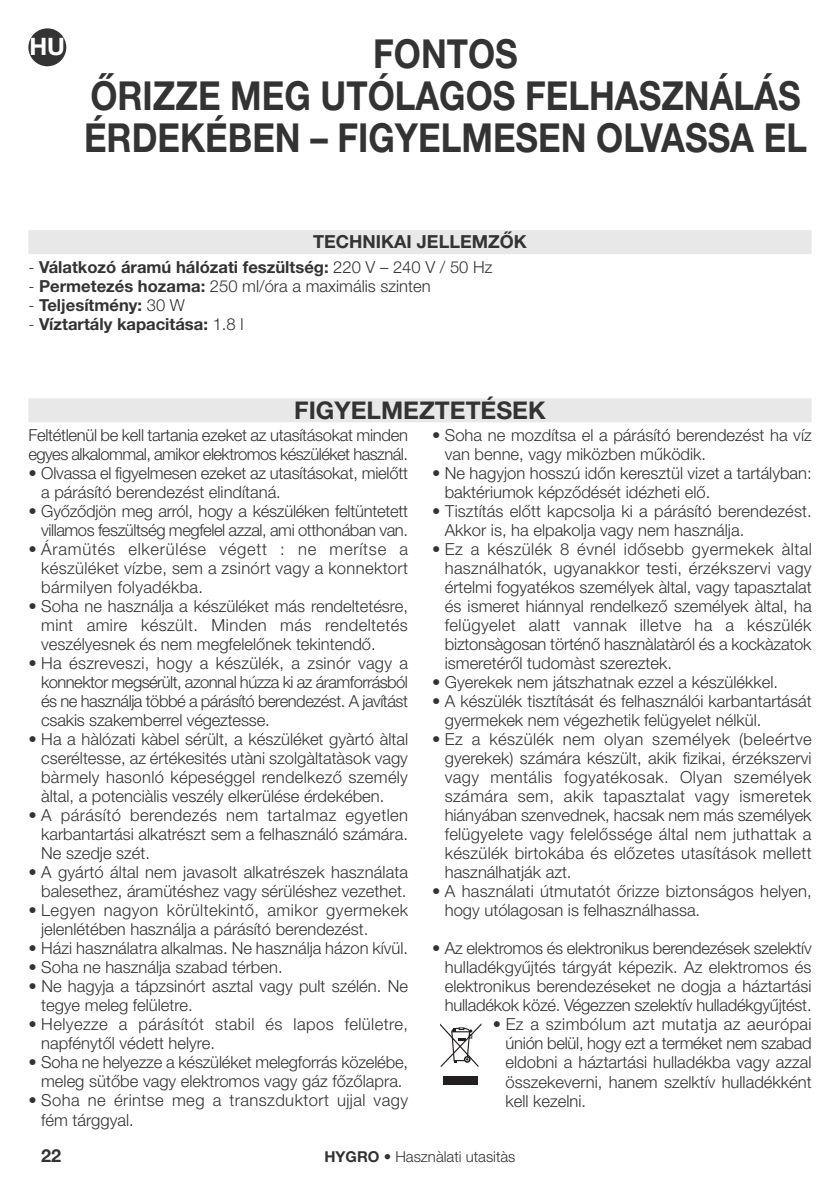
<style>
.page{position:relative;width:840px;height:1190px;background:#fff}
.page>*{position:absolute;margin:0;border:0;box-sizing:border-box;transform-origin:0 0}
.t1{font:700 40px/42px "Helvetica Neue LT Pro";color:#343334;text-align:center;scale:.87 1}
.t2{font:700 24.4px "Helvetica Neue LT Pro";color:#343334}
.t3{font:700 24px "Helvetica Neue LT Pro";color:#fff}
.t4{font:700 18px "Helvetica Neue LT Pro";color:#343334}
.t5{font:300 16.6px/19px "Helvetica Neue LT Pro";color:#343334;text-align:justify}
.t6{font:300 16.6px/19px "Helvetica Neue LT Pro";letter-spacing:.025em;color:#343334}
.t7{font:300 16.6px/19px "Helvetica Neue LT Pro";letter-spacing:-.02em;color:#343334}
.t8{font:300 16.6px/19px "Helvetica Neue LT Pro";letter-spacing:-.025em;color:#343334;text-align:right}
.t9{font:700 16.6px "Helvetica Neue LT Pro";color:#343334}
.t10{font:300 15px "Helvetica Neue LT Pro";color:#343334}
.s1{font-weight:300}
.s2{font-weight:700}
</style>
<div class="page">
<div style="left:28px;top:230px;width:783px;height:24px;background:#e8e8e9"></div>
<div style="left:28px;top:398px;width:783px;height:24px;background:#e8e8e9"></div>
<div style="left:443px;top:1075px;width:34px;height:9px;background:#231f20"></div>
<svg style="left:440px;top:1023px;width:41px;height:43px"></svg>
<div style="left:28px;top:28px;width:38px;height:38px;background:#343334;border-radius:50%"></div>
<h3 class="t3" style="left:29px;top:38px;width:37px">HU</h3>
<h1 class="t1" style="left:84px;top:38px;width:832px">FONTOS<br>ŐRIZZE MEG UTÓLAGOS FELHASZNÁLÁS<br>ÉRDEKÉBEN – FIGYELMESEN OLVASSA EL</h1>
<p class="t4" style="left:313px;top:235px;width:215px">TECHNIKAI JELLEMZŐK</p>
<p class="t9" style="left:28px;top:261px;width:465px"><span class="s1">-</span> Válatkozó áramú hálózati feszültség: <span class="s1">220 V – 240 V / 50 Hz</span></p>
<p class="t5" style="left:28px;top:278px;width:403px">- <span class="s2">Permetezés hozama:</span> 250 ml/óra a maximális szinten</p>
<p class="t9" style="left:28px;top:299px;width:158px"><span class="s1">-</span> Teljesítmény: <span class="s1">30 W</span></p>
<p class="t9" style="left:28px;top:318px;width:216px"><span class="s1">-</span> Víztartály kapacitása: <span class="s1">1.8 l</span></p>
<h2 class="t2" style="left:294px;top:402px;width:253px">FIGYELMEZTETÉSEK</h2>
<p class="t7" style="left:28px;top:427px;width:381px">Feltétlenül be kell tartania ezeket az utasításokat minden egyes alkalommal, amikor elektromos készüléket használ.</p>
<p class="t5" style="left:41px;top:465px;width:368px;text-indent:-13px">• Olvassa el figyelmesen ezeket az utasításokat, mielőtt a párásító berendezést elindítaná.</p>
<p class="t8" style="left:28px;top:503px;width:381px">• Győződjön meg arról, hogy a készüléken feltüntetett villamos feszültség megfelel azzal, ami otthonában van.</p>
<p class="t5" style="left:41px;top:541px;width:368px;text-indent:-13px">• Áramütés elkerülése végett : ne merítse a készüléket vízbe, sem a zsinórt vagy a konnektort bármilyen folyadékba.</p>
<p class="t5" style="left:41px;top:598px;width:368px;text-indent:-13px">• Soha ne használja a készüléket más rendeltetésre, mint amire készült. Minden más rendeltetés veszélyesnek és nem megfelelőnek tekintendő.</p>
<p class="t5" style="left:41px;top:655px;width:368px;text-indent:-13px">• Ha észreveszi, hogy a készülék, a zsinór vagy a konnektor megsérült, azonnal húzza ki az áramforrásból és ne használja többé a párásító berendezést. A javítást csakis szakemberrel végeztesse.</p>
<p class="t5" style="left:41px;top:731px;width:368px;text-indent:-13px">• Ha a hàlózati kàbel sérült, a készüléket gyàrtó àltal cseréltesse, az értékesités utàni szolgàltatàsok vagy bàrmely hasonló képeséggel rendelkező személy àltal, a potenciàlis veszély elkerülése érdekében.</p>
<p class="t5" style="left:41px;top:807px;width:368px;text-indent:-13px">• A párásító berendezés nem tartalmaz egyetlen karbantartási alkatrészt sem a felhasználó számára.<br>Ne szedje szét.</p>
<p class="t5" style="left:28px;top:864px;width:381px;text-align:right">• A gyártó által nem javasolt alkatrészek használata balesethez, áramütéshez vagy sérüléshez vezethet.</p>
<p class="t5" style="left:41px;top:902px;width:368px;text-indent:-13px">• Legyen nagyon körültekintő, amikor gyermekek jelenlétében használja a párásító berendezést.</p>
<p class="t5" style="left:28px;top:940px;width:381px">• Házi használatra alkalmas. Ne használja házon kívül.</p>
<p class="t5" style="left:28px;top:959px;width:255px">• Soha ne használja szabad térben.</p>
<p class="t5" style="left:41px;top:978px;width:368px;text-indent:-13px">• Ne hagyja a tápzsinórt asztal vagy pult szélén. Ne tegye meleg felületre.</p>
<p class="t6" style="left:41px;top:1016px;width:368px;text-indent:-13px">• Helyezze a párásítót stabil és lapos felületre, napfénytől védett helyre.</p>
<p class="t5" style="left:28px;top:1054px;width:381px;text-align:center">• Soha ne helyezze a készüléket melegforrás közelébe, meleg sütőbe vagy elektromos vagy gáz főzőlapra.</p>
<p class="t6" style="left:41px;top:1092px;width:368px;text-indent:-13px">• Soha ne érintse meg a transzduktort ujjal vagy fém tárggyal.</p>
<p class="t5" style="left:444px;top:427px;width:368px;text-indent:-13px">• Soha ne mozdítsa el a párásító berendezést ha víz van benne, vagy miközben működik.</p>
<p class="t5" style="left:444px;top:465px;width:368px;text-indent:-13px">• Ne hagyjon hosszú időn keresztül vizet a tartályban: baktériumok képződését idézheti elő.</p>
<p class="t5" style="left:444px;top:503px;width:368px;text-indent:-13px">• Tisztítás előtt kapcsolja ki a párásító berendezést.<br>Akkor is, ha elpakolja vagy nem használja.</p>
<p class="t5" style="left:444px;top:541px;width:368px;text-indent:-13px">• Ez a készülék 8 évnél idősebb gyermekek àltal használhatók, ugyanakkor testi, érzékszervi vagy értelmi fogyatékos személyek àltal, vagy tapasztalat és ismeret hiánnyal rendelkező személyek àltal, ha felügyelet alatt vannak illetve ha a készülék biztonsàgosan történő hasznàlatàról és a kockàzatok ismeretéről tudomàst szereztek.</p>
<p class="t5" style="left:432px;top:674px;width:347px">• Gyerekek nem játszhatnak ezzel a készülékkel.</p>
<p class="t5" style="left:444px;top:693px;width:368px;text-indent:-13px">• A készülék tisztítását és felhasználói karbantartását gyermekek nem végezhetik felügyelet nélkül.</p>
<p class="t5" style="left:444px;top:731px;width:368px;text-indent:-13px">• Ez a készülék nem olyan személyek (beleértve gyerekek) számára készült, akik fizikai, érzékszervi vagy mentális fogyatékosak. Olyan személyek számára sem, akik tapasztalat vagy ismeretek hiányában szenvednek, hacsak nem más személyek felügyelete vagy felelőssége által nem juthattak a készülék birtokába és előzetes utasítások mellett használhatják azt.</p>
<p class="t5" style="left:444px;top:883px;width:368px;text-indent:-13px">• A használati útmutatót őrizze biztonságos helyen, hogy utólagosan is felhasználhassa.</p>
<p class="t5" style="left:444px;top:940px;width:368px;text-indent:-13px">• Az elektromos és elektronikus berendezések szelektív hulladékgyűjtés tárgyát képezik. Az elektromos és elektronikus berendezéseket ne dogja a háztartási hulladékok közé. Végezzen szelektív hulladékgyűjtést.</p>
<p class="t5" style="left:505px;top:1016px;width:307px;text-indent:-13px">• Ez a szimbólum azt mutatja az aeurópai únión belül, hogy ezt a terméket nem szabad eldobni a háztartási hulladékba vagy azzal összekeverni, hanem szelktív hulladékként kell kezelni.</p>
<p class="t4" style="left:41px;top:1149px;width:22px">22</p>
<p class="t10" style="left:324px;top:1151px;width:192px"><span class="s2">HYGRO</span> • Hasznàlati utasitàs</p>
</div>
